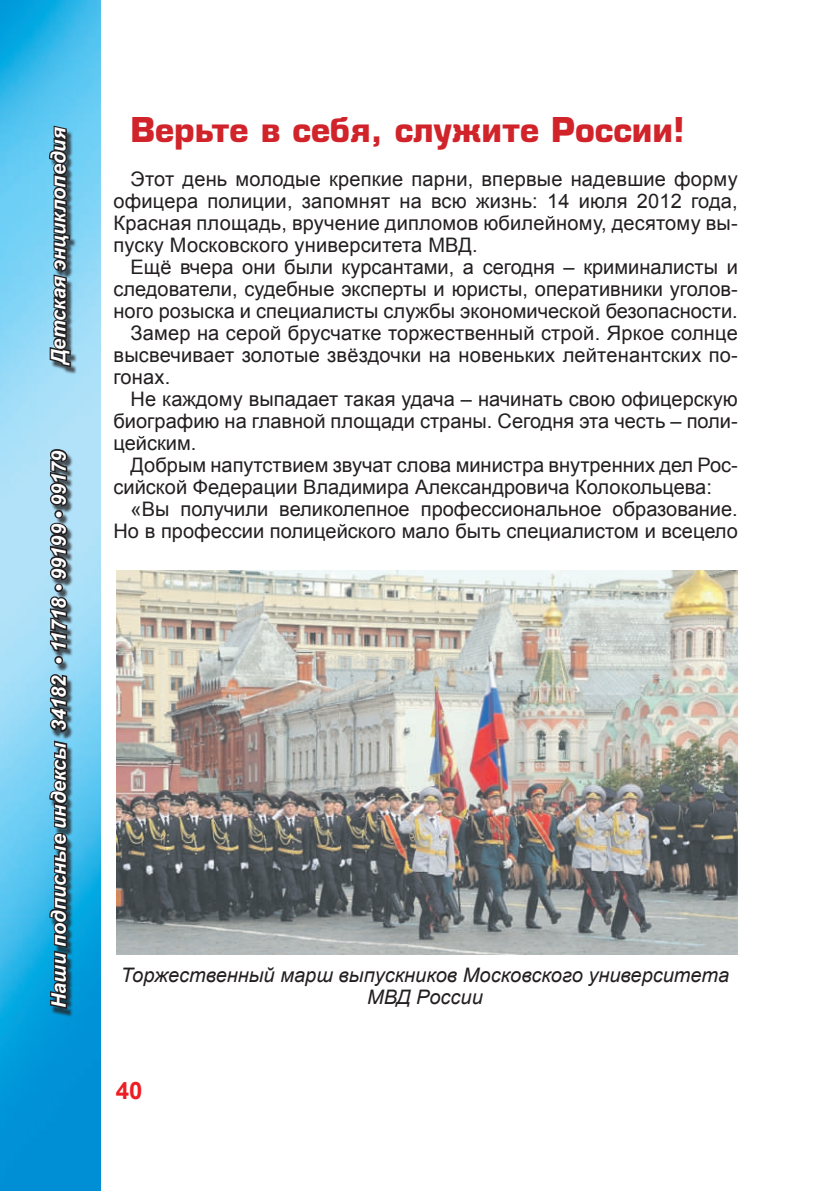
<style>
.page{position:relative;width:823px;height:1191px;background:#fff}
.page>*{position:absolute;margin:0;border:0;box-sizing:border-box;transform-origin:0 0}
.t1{font:700 36px "Eurofont C";color:#d1232a}
.t2{font:700 24px "Arial";color:#ee1d23}
.t3{font:20px/22px "Arial";color:#231f20;text-align:justify}
.t4{font:italic 700 20px "Arial";color:#fff}
.t5{font:italic 20px/22px "Arial";color:#231f20;text-align:center}
</style>
<div class="page">
<img style="left:0;top:0;width:101px;height:1191px">
<div style="left:50px;top:452px;width:23px;height:565px;background:#231f20;opacity:.75"></div>
<svg style="left:47px;top:739px;width:23px;height:271px;background:#2d596c"></svg>
<svg style="left:46px;top:447px;width:24px;height:286px;background:#586c77"></svg>
<div style="left:50px;top:129px;width:27px;height:246px;background:#231f20;opacity:.75"></div>
<svg style="left:47px;top:124px;width:25px;height:245px;background:#476472"></svg>
<img style="left:116px;top:571px;width:621px;height:383px">
<p class="t4" style="left:45px;top:364px;width:238px;rotate:-90deg">Детская энциклопедия</p>
<p class="t4" style="left:45px;top:1008px;width:559px;rotate:-90deg">Наши подписные индексы 34182 • 11718 • 99199 • 99179</p>
<h1 class="t1" style="left:130px;top:108px;width:555px">Верьте в себя, служите России!</h1>
<p class="t3" style="left:113px;top:168px;width:625px;text-indent:17px">Этот день молодые крепкие парни, впервые надевшие форму офицера полиции, запомнят на всю жизнь: 14 июля 2012 года, Красная площадь, вручение дипломов юбилейному, десятому вы&shy;пуску Московского университета МВД.</p>
<p class="t3" style="left:130px;top:256px;width:608px">Ещё вчера они были курсантами, а сегодня – криминалисты и</p>
<p class="t3" style="left:113px;top:278px;width:625px">следователи, судебные эксперты и юристы, оперативники уголов-</p>
<p class="t3" style="left:113px;top:300px;width:625px">ного розыска и специалисты службы экономической безопасности.</p>
<p class="t3" style="left:130px;top:322px;width:608px">Замер на серой брусчатке торжественный строй. Яркое солнце</p>
<p class="t3" style="left:113px;top:344px;width:625px">высвечивает золотые звёздочки на новеньких лейтенантских по-</p>
<p class="t3" style="left:113px;top:366px;width:58px">гонах.</p>
<p class="t3" style="left:130px;top:388px;width:608px">Не каждому выпадает такая удача – начинать свою офицерскую</p>
<p class="t3" style="left:113px;top:410px;width:625px">биографию на главной площади страны. Сегодня эта честь – поли-</p>
<p class="t3" style="left:113px;top:432px;width:84px">цейским.</p>
<p class="t3" style="left:130px;top:454px;width:608px">Добрым напутствием звучат слова министра внутренних дел Рос-</p>
<p class="t3" style="left:113px;top:476px;width:599px">сийской Федерации Владимира Александровича Колокольцева:</p>
<p class="t3" style="left:130px;top:498px;width:608px">«Вы получили великолепное профессиональное образование.</p>
<p class="t3" style="left:113px;top:520px;width:625px">Но в профессии полицейского мало быть специалистом и всецело</p>
<p class="t5" style="left:121px;top:964px;width:609px">Торжественный марш выпускников Московского университета<br>МВД России</p>
<p class="t2" style="left:116px;top:1074px;width:28px">40</p>
</div>
